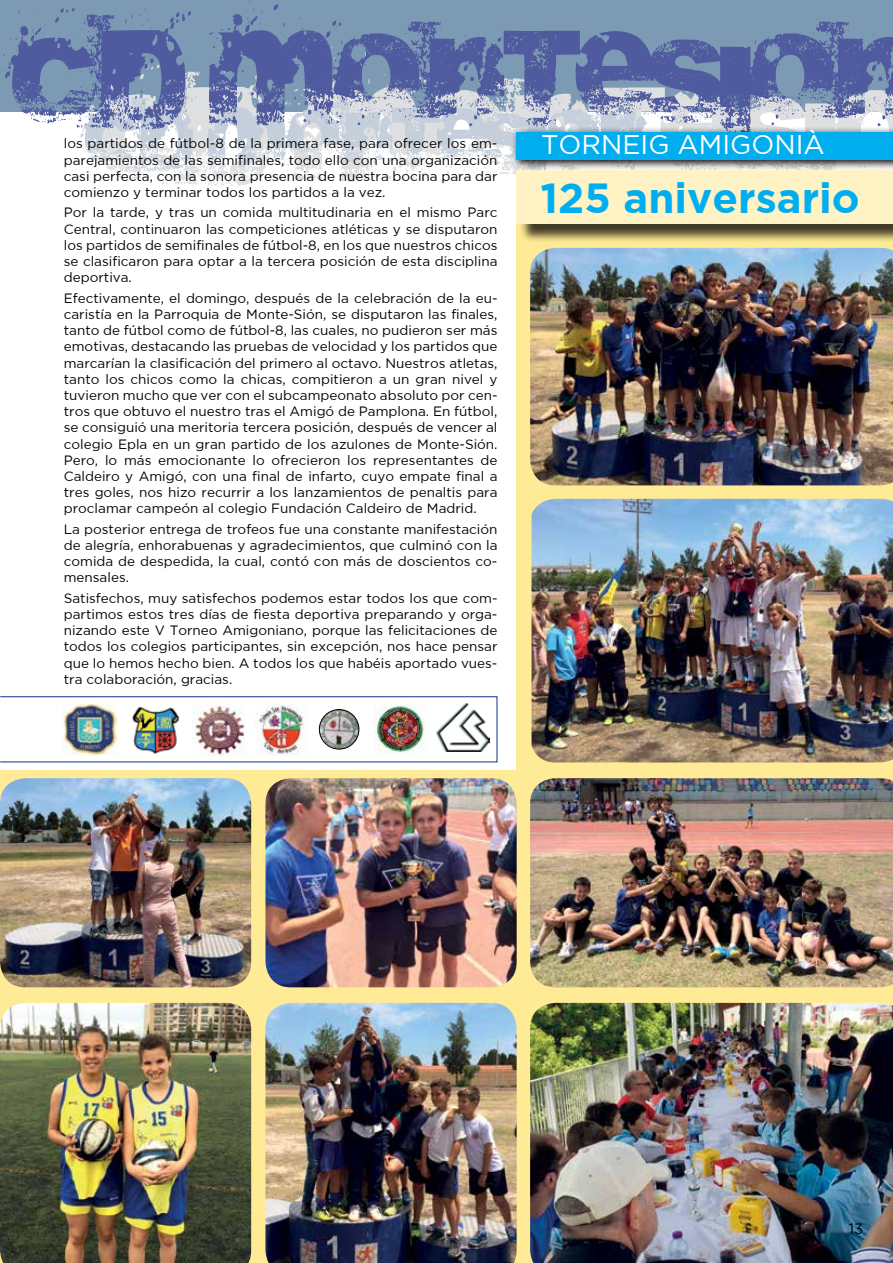
<style>
.page{position:relative;width:893px;height:1263px;background:#fff}
.page>*{position:absolute;margin:0;border:0;box-sizing:border-box;transform-origin:0 0}
.t1{font:700 42px "Gotham";color:#00aeef}
.t2{font:27px "Gotham";color:#fff}
.t3{font:15px "Gotham";color:#000}
.t4{font:13.5px/16.2px "Gotham";color:#000;text-align:justify}
</style>
<div class="page">
<div style="left:517px;top:171px;width:376px;height:1092px;background:#ffeb95"></div>
<div style="left:0;top:770px;width:893px;height:493px;background:#ffeb95"></div>
<svg style="left:0;top:696px;width:497px;height:66px"></svg>
<svg style="left:116px;top:170px;width:777px;height:20px"></svg>
<svg style="left:80px;top:133px;width:573px;height:39px"></svg>
<svg style="left:0;top:0;width:893px;height:133px;background:#7e90b5"></svg>
<svg style="left:511px;top:127px;width:382px;height:43px;background:#a3b0b6"></svg>
<div style="left:517px;top:132px;width:376px;height:27px;background:#00aeef"></div>
<img style="left:64px;top:703px;width:52px;height:52px">
<img style="left:129px;top:703px;width:53px;height:52px">
<img style="left:192px;top:703px;width:53px;height:52px">
<img style="left:256px;top:703px;width:52px;height:52px">
<img style="left:375px;top:703px;width:53px;height:51px">
<img style="left:437px;top:703px;width:53px;height:48px">
<img style="left:530px;top:248px;width:363px;height:237px">
<img style="left:531px;top:499px;width:362px;height:263px">
<img style="left:530px;top:778px;width:363px;height:209px">
<div style="left:519px;top:173px;width:374px;height:69px;background:#000;opacity:.75"></div>
<div style="left:517px;top:171px;width:376px;height:53px;background:#fff3c6"></div>
<img style="left:530px;top:1003px;width:363px;height:260px">
<img style="left:265px;top:778px;width:252px;height:209px">
<img style="left:0;top:778px;width:251px;height:209px">
<img style="left:265px;top:1003px;width:252px;height:260px">
<img style="left:0;top:1003px;width:251px;height:260px">
<img style="left:319px;top:709px;width:40px;height:40px;border-radius:20px">
<div style="left:319px;top:709px;width:40px;height:40px;border:1px solid #000;border-radius:50%"></div>
<p class="t4" style="left:64px;top:135px;width:435px">los partidos de fútbol-8 de la primera fase, para ofrecer los em&shy;parejamientos de las semifinales, todo ello con una organización casi perfecta, con la sonora presencia de nuestra bocina para dar comienzo y terminar todos los partidos a la vez.</p>
<p class="t4" style="left:64px;top:204px;width:435px">Por la tarde, y tras un comida multitudinaria en el mismo Parc Central, continuaron las competiciones atléticas y se disputaron los partidos de semifinales de fútbol-8, en los que nuestros chicos se clasificaron para optar a la tercera posición de esta disciplina deportiva.</p>
<p class="t4" style="left:64px;top:290px;width:435px">Efectivamente, el domingo, después de la celebración de la eu&shy;caristía en la Parroquia de Monte-Sión, se disputaron las finales, tanto de fútbol como de fútbol-8, las cuales, no pudieron ser más emotivas, destacando las pruebas de velocidad y los partidos que marcarían la clasificación del primero al octavo. Nuestros atletas, tanto los chicos como la chicas, compitieron a un gran nivel y tuvieron mucho que ver con el subcampeonato absoluto por cen&shy;tros que obtuvo el nuestro tras el Amigó de Pamplona. En fútbol, se consiguió una meritoria tercera posición, después de vencer al colegio Epla en un gran partido de los azulones de Monte-Sión.<br>Pero, lo más emocionante lo ofrecieron los representantes de Caldeiro y Amigó, con una final de infarto, cuyo empate final a tres goles, nos hizo recurrir a los lanzamientos de penaltis para proclamar campeón al colegio Fundación Caldeiro de Madrid.</p>
<p class="t4" style="left:64px;top:521px;width:435px">La posterior entrega de trofeos fue una constante manifestación de alegría, enhorabuenas y agradecimientos, que culminó con la comida de despedida, la cual, contó con más de doscientos co&shy;mensales.</p>
<p class="t4" style="left:64px;top:590px;width:435px">Satisfechos, muy satisfechos podemos estar todos los que com&shy;partimos estos tres días de fiesta deportiva preparando y orga&shy;nizando este V Torneo Amigoniano, porque las felicitaciones de todos los colegios participantes, sin excepción, nos hace pensar que lo hemos hecho bien. A todos los que habéis aportado vues&shy;tra colaboración, gracias.</p>
<h2 class="t2" style="left:541px;top:130px;width:19px">torneig</h2>
<h2 class="t2" style="left:678px;top:130px;width:19px">amigoni</h2>
<h2 class="t2" style="left:804px;top:130px;width:23px">à</h2>
<h1 class="t1" style="left:541px;top:174px;width:321px">125 aniversario</h1>
<p class="t3" style="left:849px;top:1220px;width:16px">13</p>
</div>
